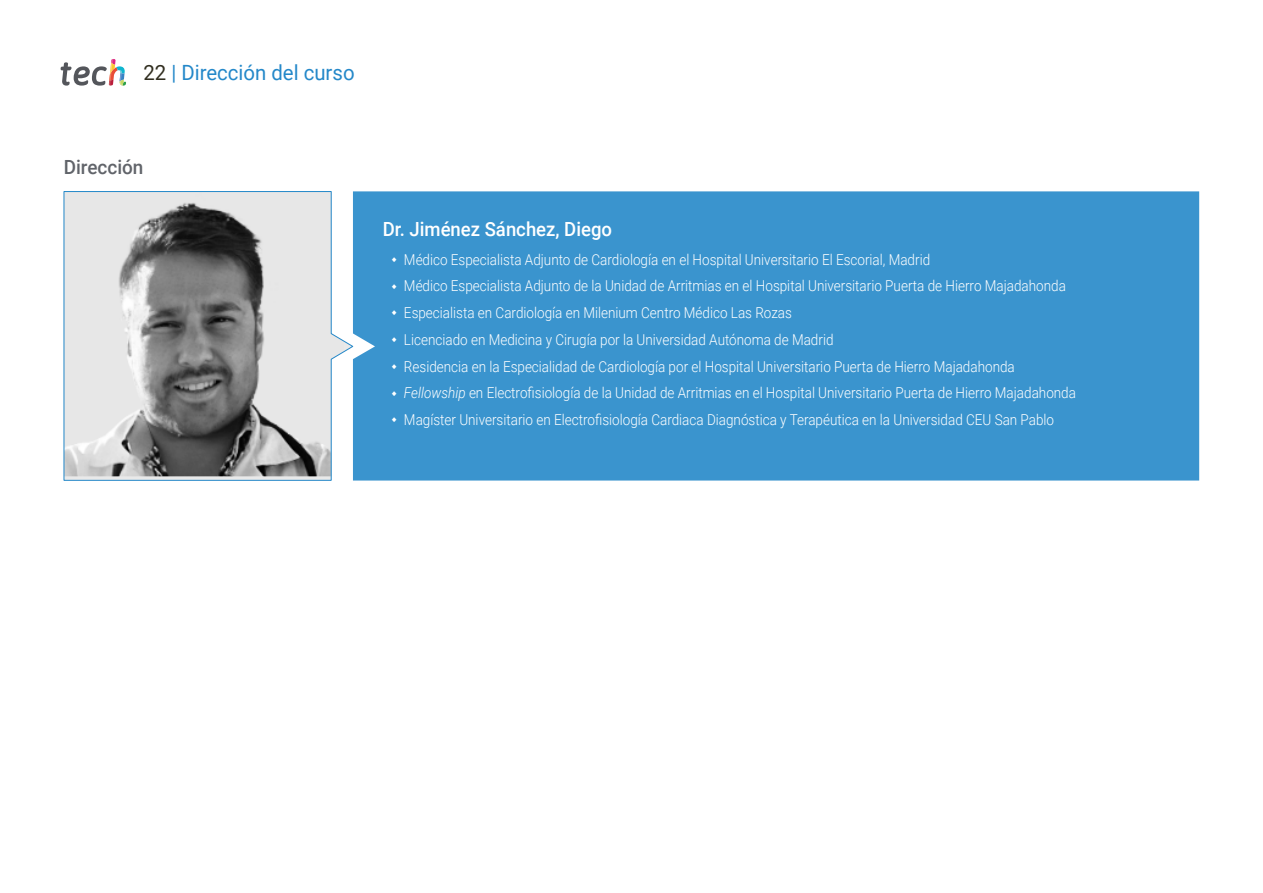
<style>
.page{position:relative;width:1263px;height:893px;background:#fff}
.page>*{position:absolute;margin:0;border:0;box-sizing:border-box;transform-origin:0 0}
.t1{font:21px "Roboto";color:#2488c9}
.t2{font:500 19.5px "Roboto";color:#fff;scale:.95 1}
.t3{font:500 19.5px "Roboto";color:#61646a}
.t4{font:300 15px/26.7px "Roboto";color:#fff;scale:.9 1}
.s1{color:#312e20}
.s2{font-style:italic}
</style>
<div class="page">
<div style="left:353px;top:191px;width:846px;height:290px;background:#3a94ce"></div>
<svg style="left:64px;top:191px;width:289px;height:290px;background:#b1b3b3"></svg>
<svg style="left:61px;top:59px;width:65px;height:27px"></svg>
<svg style="left:392px;top:257px;width:5px;height:5px"></svg>
<svg style="left:392px;top:284px;width:5px;height:5px"></svg>
<svg style="left:392px;top:310px;width:5px;height:5px"></svg>
<svg style="left:392px;top:337px;width:5px;height:5px"></svg>
<svg style="left:392px;top:364px;width:5px;height:5px"></svg>
<svg style="left:392px;top:391px;width:5px;height:5px"></svg>
<svg style="left:392px;top:417px;width:5px;height:5px"></svg>
<h1 class="t1" style="left:144px;top:57px;width:213px"><span class="s1">22</span> | Dirección del curso</h1>
<h2 class="t3" style="left:64px;top:154px;width:81px">Dirección</h2>
<h2 class="t2" style="left:383px;top:215px;width:243px">Dr. Jiménez Sánchez, Diego</h2>
<p class="t4" style="left:404px;top:245px;width:748px">Médico Especialista Adjunto de Cardiología en el Hospital Universitario El Escorial, Madrid<br>Médico Especialista Adjunto de la Unidad de Arritmias en el Hospital Universitario Puerta de Hierro Majadahonda Especialista en Cardiología en Milenium Centro Médico Las Rozas<br>Licenciado en Medicina y Cirugía por la Universidad Autónoma de Madrid<br>Residencia en la Especialidad de Cardiología por el Hospital Universitario Puerta de Hierro Majadahonda <span class="s2">Fellowship</span> en Electrofisiología de la Unidad de Arritmias en el Hospital Universitario Puerta de Hierro Majadahonda Magíster Universitario en Electrofisiología Cardiaca Diagnóstica y Terapéutica en la Universidad CEU San Pablo</p>
</div>
